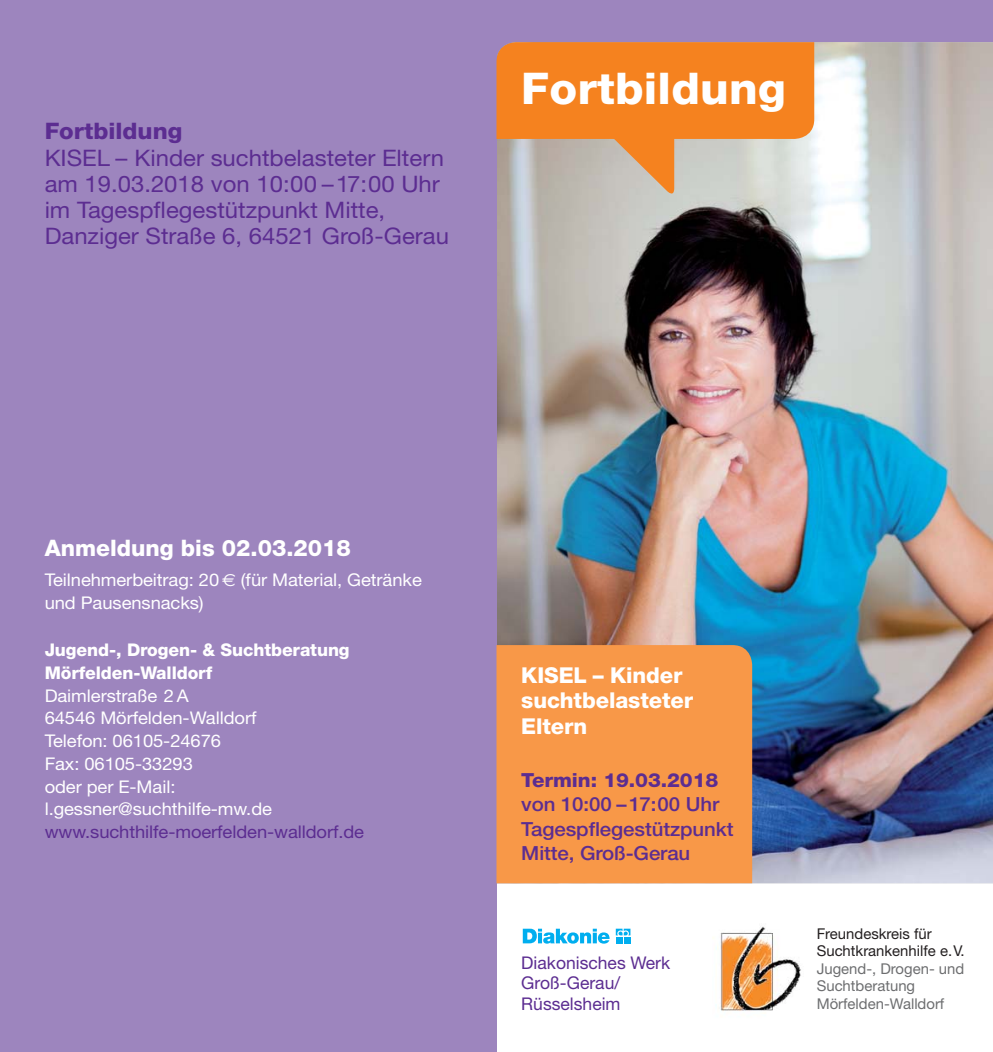
<style>
.page{position:relative;width:993px;height:1052px;background:#fff}
.page>*{position:absolute;margin:0;border:0;box-sizing:border-box;transform-origin:0 0}
.t1{font:800 43.75px "Helvetica Neue";letter-spacing:.005em;color:#fff;scale:1.04 1}
.t2{font:22.75px/26.2px "Helvetica Neue";color:#5c2d91;scale:1.05 1}
.t3{font:800 22.75px "Helvetica Neue";color:#fff}
.t4{font:800 22.75px "Helvetica Neue";color:#5c2d91;scale:1.05 1}
.t5{font:800 21.88px/25.4px "Helvetica Neue";letter-spacing:-.005em;color:#fff}
.t6{font:500 19.43px/24.5px "Helvetica Neue";letter-spacing:-.005em;color:#5c2d91;scale:1.05 1}
.t7{font:800 19.43px "Helvetica Neue";letter-spacing:-.005em;color:#5c2d91;scale:1.05 1}
.t8{font:17.5px/22.8px "Helvetica Neue";letter-spacing:-.005em;color:#fff;scale:1.05 1}
.t9{font:800 17.5px/22.8px "Helvetica Neue";letter-spacing:-.005em;color:#fff}
.t10{font:17.5px/20.1px "Helvetica Neue";letter-spacing:-.005em;color:#5c2d91}
.t11{font:17.5px "Helvetica Neue";letter-spacing:-.005em;color:#5c2d91;scale:1.05 1}
.t12{font:14.88px/17.5px "Helvetica Neue";color:#6d6e70}
.t13{font:14.88px/17.5px "Helvetica Neue";color:#231f20}
.s1{font-family:"Euro Sans"}
</style>
<div class="page">
<div style="left:491px;top:0;width:501px;height:389px;background:#9d85be"></div>
<img style="left:496px;top:42px;width:496px;height:841px">
<div style="left:0;top:0;width:496px;height:1052px;background:#9d85be"></div>
<svg style="left:496px;top:42px;width:318px;height:156px;background:#e49958"></svg>
<div style="left:496px;top:645px;width:256px;height:238px;background:#f89848"></div>
<svg style="left:522px;top:928px;width:87px;height:15px"></svg>
<svg style="left:615px;top:928px;width:15px;height:7px"></svg>
<div style="left:615px;top:936px;width:7px;height:7px;background:#00aeef"></div>
<div style="left:623px;top:936px;width:7px;height:7px;background:#00aeef"></div>
<img style="left:716px;top:926px;width:85px;height:85px">
<h2 class="t4" style="left:45px;top:123px;width:133px">Fortbildung</h2>
<h2 class="t2" style="left:45px;top:147px;width:386px">KISEL – Kinder suchtbelasteter Eltern am 19.03.2018 von 10:00 –17:00 Uhr im Tagespflegestützpunkt Mitte, Danziger Straße 6, 64521 Groß-Gerau</h2>
<h1 class="t1" style="left:521px;top:73px;width:256px">Fortbildung</h1>
<h2 class="t3" style="left:45px;top:540px;width:308px">Anmeldung bis 02.03.2018</h2>
<p class="t8" style="left:45px;top:570px;width:360px">Teilnehmerbeitrag: 20 <span class="s1">€</span> (für Material, Getränke und Pausensnacks)</p>
<p class="t9" style="left:45px;top:640px;width:306px">Jugend-, Drogen- &amp; Suchtberatung<br>Mörfelden-Walldorf</p>
<p class="t8" style="left:45px;top:686px;width:218px">Daimlerstraße 2 A<br>64546 Mörfelden-Walldorf<br>Telefon: 06105-24676<br>Fax: 06105-33293<br>oder per E-Mail: l.gessner@suchthilfe-mw.de</p>
<p class="t11" style="left:45px;top:825px;width:306px">www.suchthilfe-moerfelden-walldorf.de</p>
<p class="t5" style="left:521px;top:664px;width:173px">KISEL – Kinder suchtbelasteter<br>Eltern</p>
<p class="t7" style="left:521px;top:773px;width:189px">Termin: 19.03.2018</p>
<p class="t6" style="left:521px;top:794px;width:203px">von 10:00 –17:00 Uhr<br>Tagespflegestützpunkt<br>Mitte, Groß-Gerau</p>
<p class="t10" style="left:521px;top:954px;width:150px">Diakonisches Werk<br>Groß-Gerau/<br>Rüsselsheim</p>
<p class="t13" style="left:816px;top:926px;width:149px">Freundeskreis für<br>Suchtkrankenhilfe e.V.</p>
<p class="t12" style="left:816px;top:961px;width:149px">Jugend-, Drogen- und<br>Suchtberatung<br>Mörfelden-Walldorf</p>
</div>
